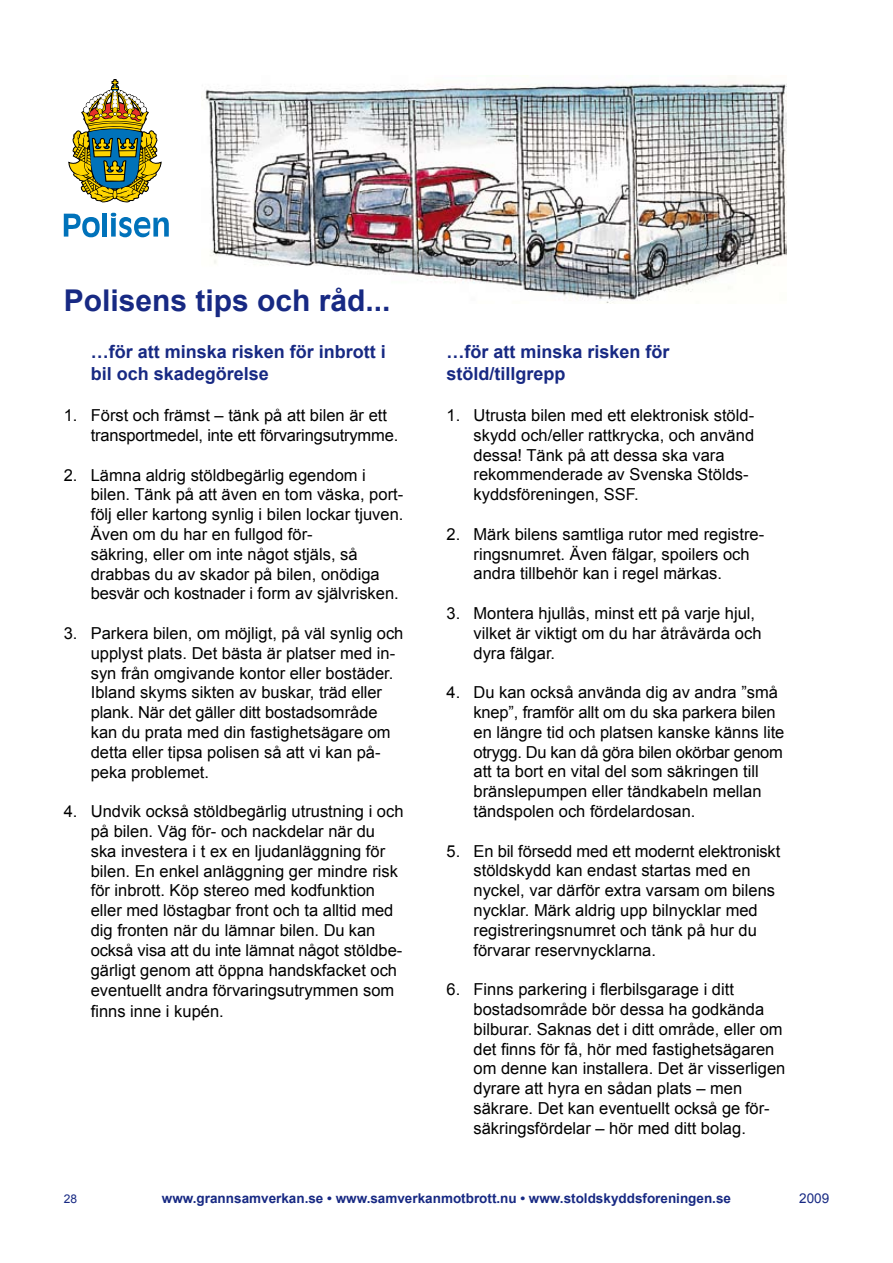
<style>
.page{position:relative;width:893px;height:1263px;background:#fff}
.page>*{position:absolute;margin:0;border:0;box-sizing:border-box;transform-origin:0 0}
.t1{font:700 30px "Arial";color:#172983}
.t2{font:700 18px/21.6px "Arial";color:#172983}
.t3{font:16.5px/19.8px "Arial";color:#000}
.t4{font:700 13.5px "Arial";color:#172983}
.t5{font:13.5px "Arial";color:#172983}
.t6{font:12px "Arial";color:#172983}
</style>
<div class="page">
<img style="left:201px;top:83px;width:586px;height:220px">
<svg style="left:69px;top:80px;width:92px;height:122px"></svg>
<svg style="left:64px;top:214px;width:36px;height:23px"></svg>
<hr style="left:103px;top:213px;width:4px;height:24px;background:#0072ba">
<svg style="left:111px;top:213px;width:58px;height:24px"></svg>
<h1 class="t1" style="left:64px;top:280px;width:328px">Polisens tips och råd...</h1>
<p class="t2" style="left:91px;top:342px;width:297px">…för att minska risken för inbrott i bil och skadegörelse</p>
<p class="t3" style="left:91px;top:406px;width:309px;text-indent:-27px">1. Först och främst – tänk på att bilen är ett transportmedel, inte ett förvaringsutrymme.</p>
<p class="t3" style="left:91px;top:465px;width:314px;text-indent:-27px">2. Lämna aldrig stöldbegärlig egendom i bilen. Tänk på att även en tom väska, port&shy;följ eller kartong synlig i bilen lockar tjuven.<br>Även om du har en fullgod för-<br>säkring, eller om inte något stjäls, så drabbas du av skador på bilen, onödiga besvär och kostnader i form av självrisken.</p>
<p class="t3" style="left:91px;top:623px;width:314px;text-indent:-27px">3. Parkera bilen, om möjligt, på väl synlig och upplyst plats. Det bästa är platser med in&shy;syn från omgivande kontor eller bostäder.<br>Ibland skyms sikten av buskar, träd eller plank. När det gäller ditt bostadsområde kan du prata med din fastighetsägare om detta eller tipsa polisen så att vi kan på&shy;peka problemet.</p>
<p class="t3" style="left:91px;top:802px;width:314px;text-indent:-27px">4. Undvik också stöldbegärlig utrustning i och på bilen. Väg för- och nackdelar när du ska investera i t ex en ljudanläggning för bilen. En enkel anläggning ger mindre risk för inbrott. Köp stereo med kodfunktion eller med löstagbar front och ta alltid med dig fronten när du lämnar bilen. Du kan också visa att du inte lämnat något stöldbe&shy;gärligt genom att öppna handskfacket och eventuellt andra förvaringsutrymmen som</p>
<p class="t3" style="left:91px;top:1001px;width:134px">finns inne i kupén.</p>
<p class="t2" style="left:447px;top:341px;width:225px">…för att minska risken för stöld/tillgrepp</p>
<p class="t3" style="left:473px;top:405px;width:282px;text-indent:-27px">1. Utrusta bilen med ett elektronisk stöld&shy;skydd och/eller rattkrycka, och använd dessa! Tänk på att dessa ska vara rekommenderade av Svenska Stölds&shy;kyddsföreningen, SSF.</p>
<p class="t3" style="left:473px;top:524px;width:292px;text-indent:-27px">2. Märk bilens samtliga rutor med registre&shy;ringsnumret. Även fälgar, spoilers och andra tillbehör kan i regel märkas.</p>
<p class="t3" style="left:473px;top:603px;width:289px;text-indent:-27px">3. Montera hjullås, minst ett på varje hjul, vilket är viktigt om du har åtråvärda och dyra fälgar.</p>
<p class="t3" style="left:473px;top:683px;width:312px;text-indent:-27px">4. Du kan också använda dig av andra ”små knep”, framför allt om du ska parkera bilen en längre tid och platsen kanske känns lite otrygg. Du kan då göra bilen okörbar genom att ta bort en vital del som säkringen till bränslepumpen eller tändkabeln mellan tändspolen och fördelardosan.</p>
<p class="t3" style="left:473px;top:841px;width:308px;text-indent:-27px">5. En bil försedd med ett modernt elektroniskt stöldskydd kan endast startas med en nyckel, var därför extra varsam om bilens nycklar. Märk aldrig upp bilnycklar med registreringsnumret och tänk på hur du förvarar reservnycklarna.</p>
<p class="t3" style="left:473px;top:980px;width:313px;text-indent:-27px">6. Finns parkering i flerbilsgarage i ditt bostadsområde bör dessa ha godkända bilburar. Saknas det i ditt område, eller om det finns för få, hör med fastighetsägaren om denne kan installera. Det är visserligen dyrare att hyra en sådan plats – men säkrare. Det kan eventuellt också ge för&shy;säkringsfördelar – hör med ditt bolag.</p>
<p class="t6" style="left:64px;top:1191px;width:15px">28</p>
<p class="t4" style="left:162px;top:1190px;width:571px">www.grannsamverkan.se • www.samverkanmotbrott.nu • www.stoldskyddsforeningen.se</p>
<p class="t5" style="left:799px;top:1189px;width:32px">2009</p>
</div>
